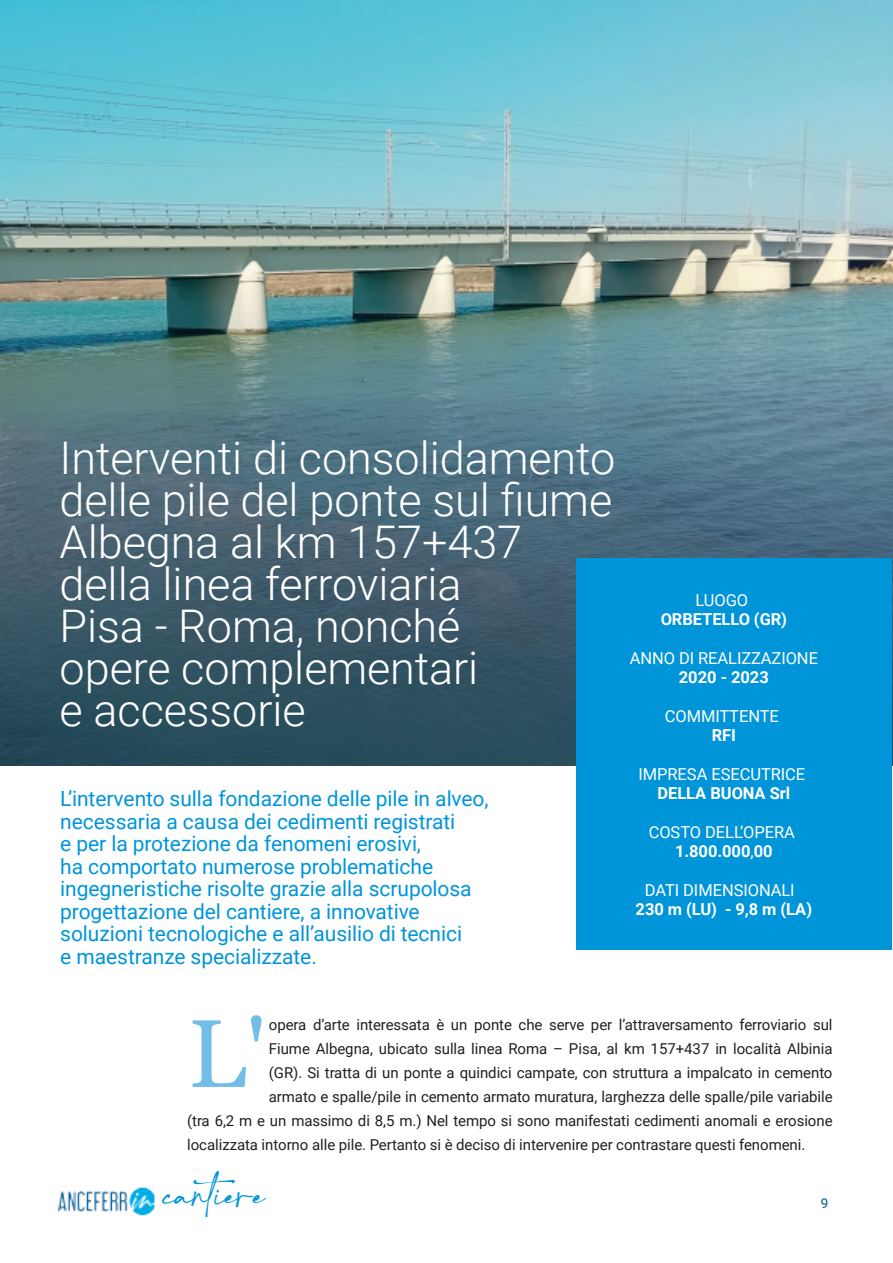
<style>
.page{position:relative;width:893px;height:1263px;background:#fff}
.page>*{position:absolute;margin:0;border:0;box-sizing:border-box;transform-origin:0 0}
.t1{font:96px "Georgia";color:#73bde9}
.t2{font:46.5px "Charlotte";color:#0095d9}
.t3{font:300 45px/42px "Roboto";color:#fff}
.t4{font:21px/22.5px "Roboto";letter-spacing:-.005em;color:#0095d9}
.t5{font:16.5px/19.4px "Roboto";letter-spacing:-.005em;color:#fff;text-align:center}
.t6{font:700 16.5px "Roboto";color:#fff}
.t7{font:15px "Roboto";letter-spacing:-.005em;color:#231f20}
.t8{font:13.5px "Roboto";color:#015c8d}
.s1{font-weight:700}
</style>
<div class="page">
<img style="left:0;top:0;width:892px;height:765px">
<div style="left:576px;top:558px;width:316px;height:392px;background:#0095d9"></div>
<img style="left:58px;top:1187px;width:97px;height:29px">
<h3 class="t3" style="left:60px;top:438px;width:557px">Interventi di consolidamento delle pile del ponte sul fiume<br>Albegna al km 157+437 della linea ferroviaria<br>Pisa - Roma, nonché<br>opere complementari<br>e accessorie</h3>
<p class="t4" style="left:60px;top:788px;width:430px">L’intervento sulla fondazione delle pile in alveo, necessaria a causa dei cedimenti registrati<br>e per la protezione da fenomeni erosivi,<br>ha comportato numerose problematiche ingegneristiche risolte grazie alla scrupolosa progettazione del cantiere, a innovative soluzioni tecnologiche e all’ausilio di tecnici<br>e maestranze specializzate.</p>
<p class="t5" style="left:695px;top:590px;width:54px">LUOGO</p>
<p class="t6" style="left:661px;top:610px;width:128px">ORBETELLO (GR)</p>
<p class="t5" style="left:630px;top:648px;width:190px">ANNO DI REALIZZAZIONE</p>
<p class="t6" style="left:679px;top:668px;width:92px">2020 - 2023</p>
<p class="t5" style="left:665px;top:706px;width:116px">COMMITTENTE</p>
<p class="t6" style="left:712px;top:726px;width:26px">RFI</p>
<p class="t5" style="left:638px;top:764px;width:168px">IMPRESA ESECUTRICE</p>
<p class="t6" style="left:658px;top:784px;width:134px">DELLA BUONA Srl</p>
<p class="t5" style="left:649px;top:822px;width:148px">COSTO DELL’OPERA<br><span class="s1">1.800.000</span>,<span class="s1">00</span></p>
<p class="t5" style="left:645px;top:880px;width:151px">DATI DIMENSIONALI</p>
<p class="t6" style="left:636px;top:900px;width:178px">230 m (LU) - 9,8 m (LA)</p>
<h1 class="t1" style="left:188px;top:999px;width:80px">L'</h1>
<p class="t7" style="left:269px;top:1016px;width:565px">opera d’arte interessata è un ponte che serve per l’attraversamento ferroviario sul</p>
<p class="t7" style="left:269px;top:1040px;width:565px">Fiume Albegna, ubicato sulla linea Roma – Pisa, al km 157+437 in località Albinia</p>
<p class="t7" style="left:269px;top:1064px;width:565px">(GR). Si tratta di un ponte a quindici campate, con struttura a impalcato in cemento</p>
<p class="t7" style="left:269px;top:1088px;width:565px">armato e spalle/pile in cemento armato muratura, larghezza delle spalle/pile variabile</p>
<p class="t7" style="left:187px;top:1112px;width:647px">(tra 6,2 m e un massimo di 8,5 m.) Nel tempo si sono manifestati cedimenti anomali e erosione</p>
<p class="t7" style="left:187px;top:1136px;width:620px">localizzata intorno alle pile. Pertanto si è deciso di intervenire per contrastare questi fenomeni.</p>
<h2 class="t2" style="left:163px;top:1168px;width:104px">cantiere</h2>
<p class="t8" style="left:821px;top:1196px;width:9px">9</p>
</div>
